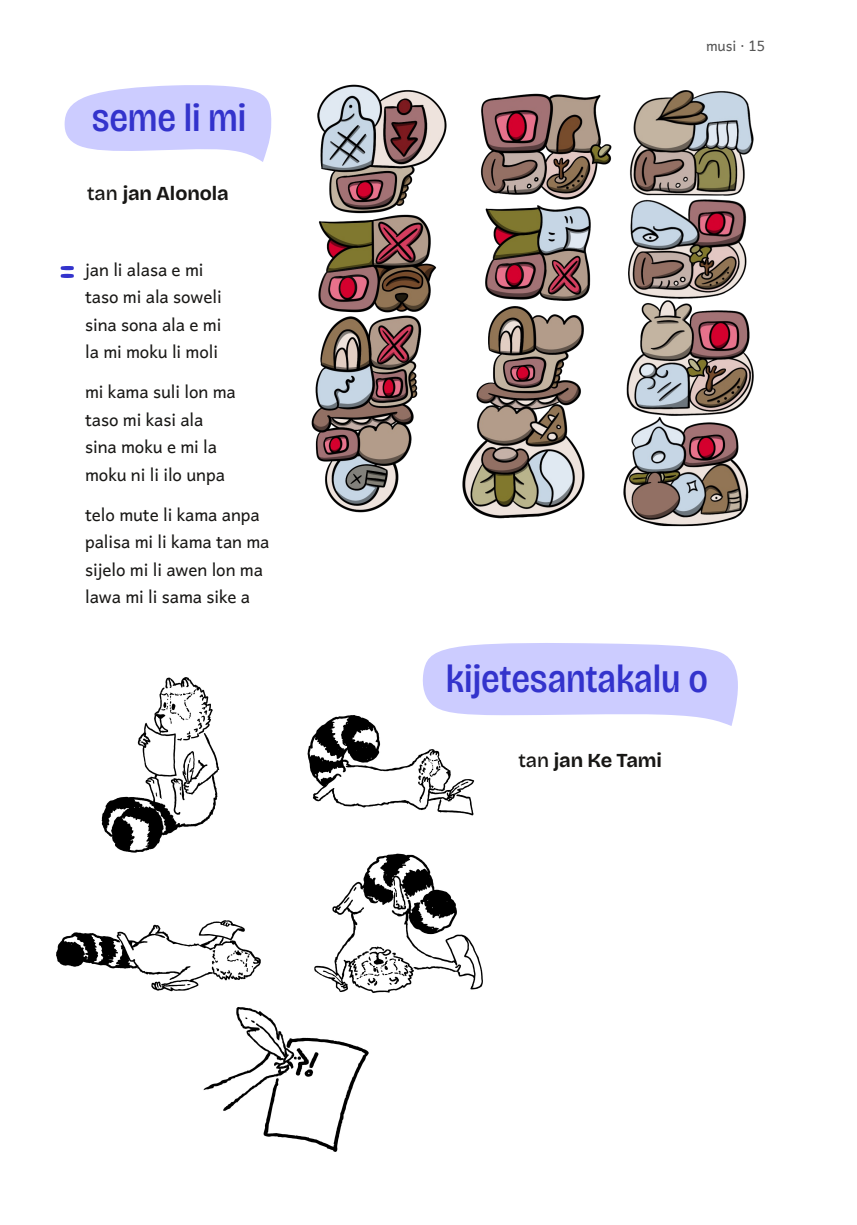
<style>
.page{position:relative;width:857px;height:1225px;background:#fff}
.page>*{position:absolute;margin:0;border:0;box-sizing:border-box;transform-origin:0 0}
.t1{font:500 semi-condensed 39.6px "Bricolage Grotesque 48 pt";letter-spacing:-.005em;color:#33c}
.t2{font:700 19.8px "Bricolage Grotesque";letter-spacing:-.01em;color:#181715}
.t3{font:17px/27.4px "Andika";letter-spacing:-.005em;color:#181715}
.t4{font:14.2px "Andika";letter-spacing:-.005em;color:#555}
.s1{font-weight:500}
</style>
<div class="page">
<svg style="left:65px;top:85px;width:206px;height:77px"></svg>
<img style="left:57px;top:678px;width:425px;height:473px">
<img style="left:311px;top:84px;width:443px;height:443px">
<svg style="left:422px;top:643px;width:315px;height:83px"></svg>
<svg style="left:61px;top:266px;width:13px;height:12px"></svg>
<h1 class="t1" style="left:92px;top:95px;width:156px">seme li mi</h1>
<p class="t2" style="left:87px;top:182px;width:143px"><span class="s1">tan</span> jan Alonola</p>
<p class="t3" style="left:85px;top:255px;width:138px">jan li alasa e mi taso mi ala soweli sina sona ala e mi la mi moku li moli</p>
<p class="t3" style="left:85px;top:377px;width:152px">mi kama suli lon ma taso mi kasi ala sina moku e mi la moku ni li ilo unpa</p>
<p class="t3" style="left:85px;top:500px;width:186px">telo mute li kama anpa palisa mi li kama tan ma sijelo mi li awen lon ma lawa mi li sama sike a</p>
<p class="t4" style="left:705px;top:34px;width:60px">musi · 15</p>
<h1 class="t1" style="left:445px;top:655px;width:264px">kijetesantakalu o</h1>
<p class="t2" style="left:518px;top:749px;width:145px"><span class="s1">tan</span> jan Ke Tami</p>
</div>
